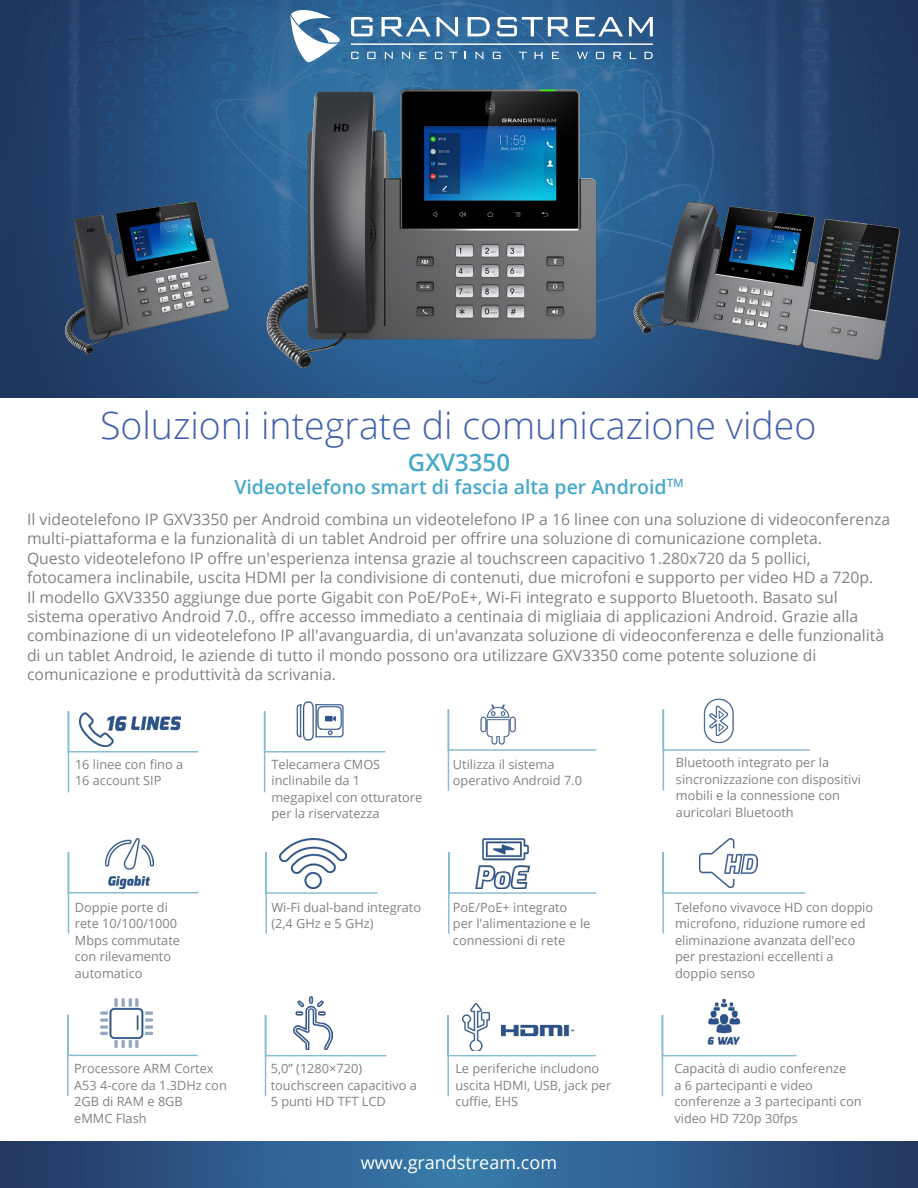
<style>
.page{position:relative;width:918px;height:1188px;background:#fff}
.page>*{position:absolute;margin:0;border:0;box-sizing:border-box;transform-origin:0 0}
.t1{font:300 37.5px "Open Sans";color:#4160ac}
.t2{font:600 24px "Open Sans";color:#46a8ca}
.t3{font:600 19.5px "Open Sans";color:#46a8ca}
.t4{font:18px "Open Sans";color:#fff}
.t5{font:15.75px/19.5px "Open Sans";color:#808285}
.t6{font:12.75px/16.5px "Open Sans";color:#808285}
</style>
<div class="page">
<img style="left:0;top:0;width:918px;height:397px">
<img style="left:247px;top:80px;width:383px;height:302px">
<svg style="left:291px;top:10px;width:49px;height:52px"></svg>
<svg style="left:351px;top:17px;width:22px;height:19px"></svg>
<svg style="left:382px;top:17px;width:49px;height:19px"></svg>
<svg style="left:437px;top:17px;width:21px;height:19px"></svg>
<svg style="left:468px;top:17px;width:22px;height:19px"></svg>
<svg style="left:497px;top:17px;width:72px;height:19px"></svg>
<svg style="left:576px;top:17px;width:47px;height:19px"></svg>
<svg style="left:629px;top:17px;width:24px;height:19px"></svg>
<svg style="left:351px;top:52px;width:7px;height:7px"></svg>
<svg style="left:367px;top:52px;width:9px;height:7px"></svg>
<svg style="left:385px;top:52px;width:8px;height:7px"></svg>
<svg style="left:402px;top:52px;width:8px;height:7px"></svg>
<svg style="left:420px;top:52px;width:6px;height:7px"></svg>
<svg style="left:435px;top:52px;width:7px;height:7px"></svg>
<svg style="left:449px;top:52px;width:8px;height:7px"></svg>
<svg style="left:476px;top:52px;width:7px;height:7px"></svg>
<svg style="left:493px;top:52px;width:8px;height:7px"></svg>
<svg style="left:519px;top:52px;width:8px;height:7px"></svg>
<svg style="left:535px;top:52px;width:8px;height:7px"></svg>
<svg style="left:552px;top:52px;width:7px;height:7px"></svg>
<svg style="left:645px;top:52px;width:8px;height:7px"></svg>
<svg style="left:596px;top:52px;width:8px;height:7px"></svg>
<svg style="left:614px;top:52px;width:7px;height:7px"></svg>
<svg style="left:630px;top:52px;width:6px;height:7px"></svg>
<svg style="left:577px;top:52px;width:11px;height:7px"></svg>
<hr style="left:351px;top:44px;width:302px;height:1px;background:#fff">
<img style="left:109px;top:839px;width:41px;height:12px">
<img style="left:296px;top:701px;width:48px;height:9px">
<img style="left:491px;top:704px;width:14px;height:4px">
<img style="left:714px;top:839px;width:21px;height:12px">
<img style="left:705px;top:698px;width:28px;height:10px">
<img style="left:282px;top:839px;width:63px;height:12px">
<img style="left:482px;top:839px;width:47px;height:12px">
<svg style="left:0;top:1142px;width:918px;height:46px;background:#2d5988"></svg>
<svg style="left:67px;top:711px;width:132px;height:82px"></svg>
<svg style="left:263px;top:710px;width:123px;height:83px"></svg>
<svg style="left:447px;top:708px;width:150px;height:83px"></svg>
<svg style="left:662px;top:708px;width:148px;height:83px"></svg>
<svg style="left:67px;top:851px;width:132px;height:83px"></svg>
<svg style="left:265px;top:851px;width:113px;height:83px"></svg>
<svg style="left:448px;top:851px;width:149px;height:83px"></svg>
<svg style="left:662px;top:851px;width:144px;height:83px"></svg>
<img style="left:101px;top:998px;width:51px;height:15px">
<img style="left:710px;top:998px;width:28px;height:16px">
<img style="left:295px;top:997px;width:31px;height:17px">
<svg style="left:67px;top:1013px;width:131px;height:83px"></svg>
<svg style="left:264px;top:1014px;width:123px;height:83px"></svg>
<svg style="left:447px;top:1015px;width:149px;height:82px"></svg>
<svg style="left:661px;top:1014px;width:136px;height:83px"></svg>
<img style="left:463px;top:1004px;width:27px;height:47px">
<img style="left:589px;top:181px;width:329px;height:188px">
<img style="left:26px;top:186px;width:221px;height:178px">
<h1 class="t1" style="left:100px;top:400px;width:718px">Soluzioni integrate di comunicazione video</h1>
<h2 class="t2" style="left:408px;top:446px;width:104px">GXV3350</h2>
<p class="t3" style="left:234px;top:473px;width:451px">Videotelefono smart di fascia alta per Android<sup>TM</sup></p>
<p class="t5" style="left:27px;top:509px;width:865px">Il videotelefono IP GXV3350 per Android combina un videotelefono IP a 16 linee con una soluzione di videoconferenza multi-piattaforma e la funzionalità di un tablet Android per offrire una soluzione di comunicazione completa.<br>Questo videotelefono IP offre un'esperienza intensa grazie al touchscreen capacitivo 1.280x720 da 5 pollici, fotocamera inclinabile, uscita HDMI per la condivisione di contenuti, due microfoni e supporto per video HD a 720p.<br>Il modello GXV3350 aggiunge due porte Gigabit con PoE/PoE+, Wi-Fi integrato e supporto Bluetooth. Basato sul sistema operativo Android 7.0., offre accesso immediato a centinaia di migliaia di applicazioni Android. Grazie alla combinazione di un videotelefono IP all'avanguardia, di un'avanzata soluzione di videoconferenza e delle funzionalità di un tablet Android, le aziende di tutto il mondo possono ora utilizzare GXV3350 come potente soluzione di comunicazione e produttività da scrivania.</p>
<p class="t6" style="left:75px;top:755px;width:110px">16 linee con fino a<br>16 account SIP</p>
<p class="t6" style="left:271px;top:755px;width:152px">Telecamera CMOS inclinabile da 1 megapixel con otturatore per la riservatezza</p>
<p class="t6" style="left:453px;top:755px;width:131px">Utilizza il sistema operativo Android 7.0</p>
<p class="t6" style="left:676px;top:754px;width:187px">Bluetooth integrato per la sincronizzazione con dispositivi mobili e la connessione con auricolari Bluetooth</p>
<p class="t6" style="left:75px;top:899px;width:107px">Doppie porte di rete 10/100/1000<br>Mbps commutate con rilevamento automatico</p>
<p class="t6" style="left:271px;top:899px;width:151px">Wi-Fi dual-band integrato (2,4 GHz e 5 GHz)</p>
<p class="t6" style="left:453px;top:899px;width:139px">PoE/PoE+ integrato per l'alimentazione e le connessioni di rete</p>
<p class="t6" style="left:675px;top:899px;width:200px">Telefono vivavoce HD con doppio microfono, riduzione rumore ed eliminazione avanzata dell'eco per prestazioni eccellenti a doppio senso</p>
<p class="t6" style="left:74px;top:1060px;width:154px">Processore ARM Cortex<br>A53 4-core da 1.3DHz con<br>2GB di RAM e 8GB<br>eMMC Flash</p>
<p class="t6" style="left:271px;top:1060px;width:148px">5,0” (1280×720) touchscreen capacitivo a<br>5 punti HD TFT LCD</p>
<p class="t6" style="left:455px;top:1060px;width:157px">Le periferiche includono uscita HDMI, USB, jack per cuffie, EHS</p>
<p class="t6" style="left:674px;top:1060px;width:189px">Capacità di audio conferenze<br>a 6 partecipanti e video conferenze a 3 partecipanti con video HD 720p 30fps</p>
<p class="t4" style="left:361px;top:1151px;width:198px">www.grandstream.com</p>
</div>
